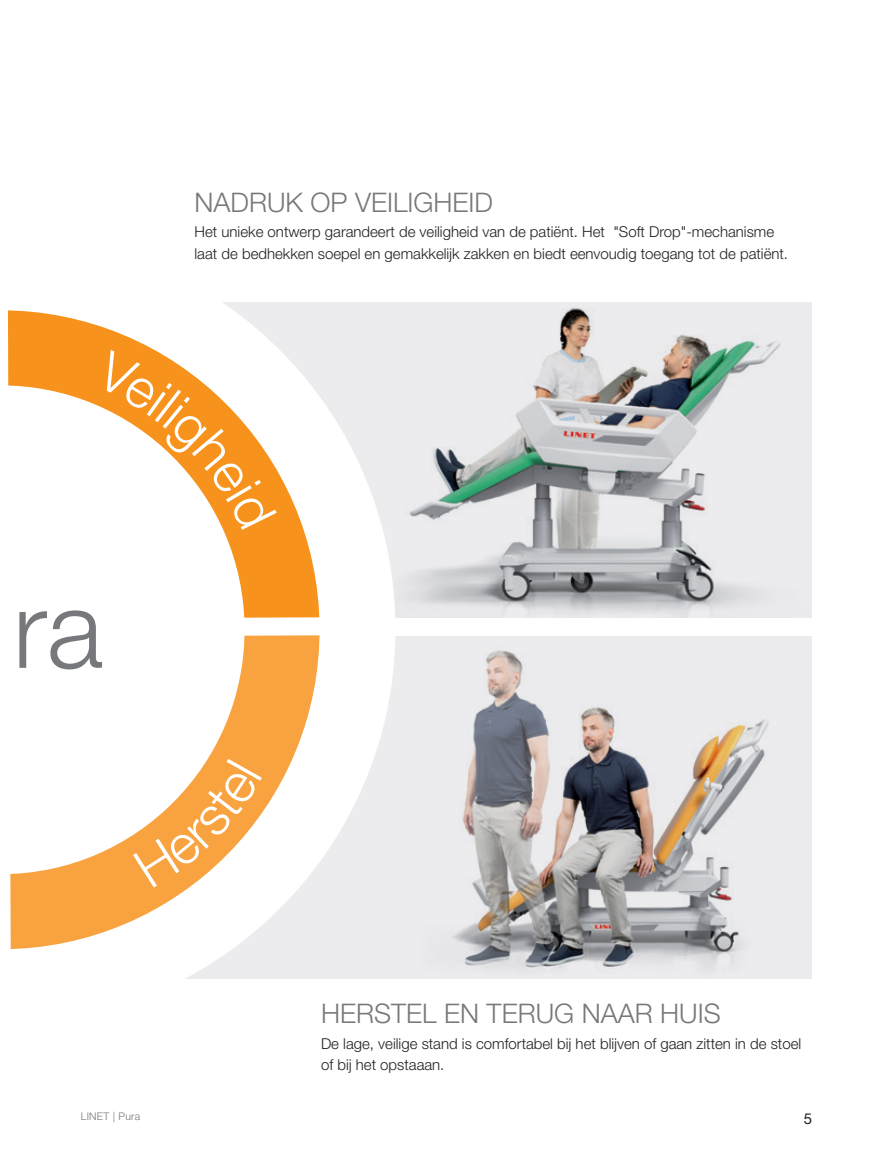
<style>
.page{position:relative;width:893px;height:1149px;background:#fff}
.page>*{position:absolute;margin:0;border:0;box-sizing:border-box;transform-origin:0 0}
.t1{font:300 108px "Helvetica Neue LT Pro";color:#76787b}
._001_bullet{font:300 27px "Helvetica Neue LT Pro";color:#76787b}
._001_bullet-2{font:300 15px/21px "Helvetica Neue LT Pro";color:#231f20}
.t2{font:15px "Helvetica Neue LT Pro";color:#231f20}
.t3{font:300 10.5px "Helvetica Neue LT Pro";letter-spacing:.025em;color:#76787b}
</style>
<div class="page">
<img style="left:403px;top:636px;width:409px;height:342px">
<img style="left:403px;top:302px;width:409px;height:315px">
<svg style="left:185px;top:302px;width:218px;height:677px;fill:#ececee"></svg>
<svg style="left:20px;top:302px;width:337px;height:401px"></svg>
<svg style="left:20px;top:626px;width:302px;height:324px"></svg>
<svg style="left:196px;top:608px;width:166px;height:36px"></svg>
<svg style="left:7px;top:310px;width:13px;height:640px"></svg>
<svg style="left:133px;top:758px;width:129px;height:129px"></svg>
<svg style="left:94px;top:349px;width:183px;height:181px"></svg>
<p class="_001_bullet" style="left:195px;top:186px;width:300px">NADRUK OP VEILIGHEID</p>
<p class="_001_bullet-2" style="left:195px;top:221px;width:595px">Het unieke ontwerp garandeert de veiligheid van de patiënt. Het "Soft Drop"-mechanisme laat de bedhekken soepel en gemakkelijk zakken en biedt eenvoudig toegang tot de patiënt.</p>
<h1 class="t1" style="left:13px;top:563px;width:92px">ra</h1>
<p class="_001_bullet" style="left:321px;top:996px;width:401px">HERSTEL EN TERUG NAAR HUIS</p>
<p class="_001_bullet-2" style="left:321px;top:1032px;width:482px">De lage, veilige stand is comfortabel bij het blijven of gaan zitten in de stoel of bij het opstaaan.</p>
<p class="t3" style="left:81px;top:1109px;width:61px">LINET | Pura</p>
<p class="t2" style="left:804px;top:1108px;width:10px">5</p>
</div>
